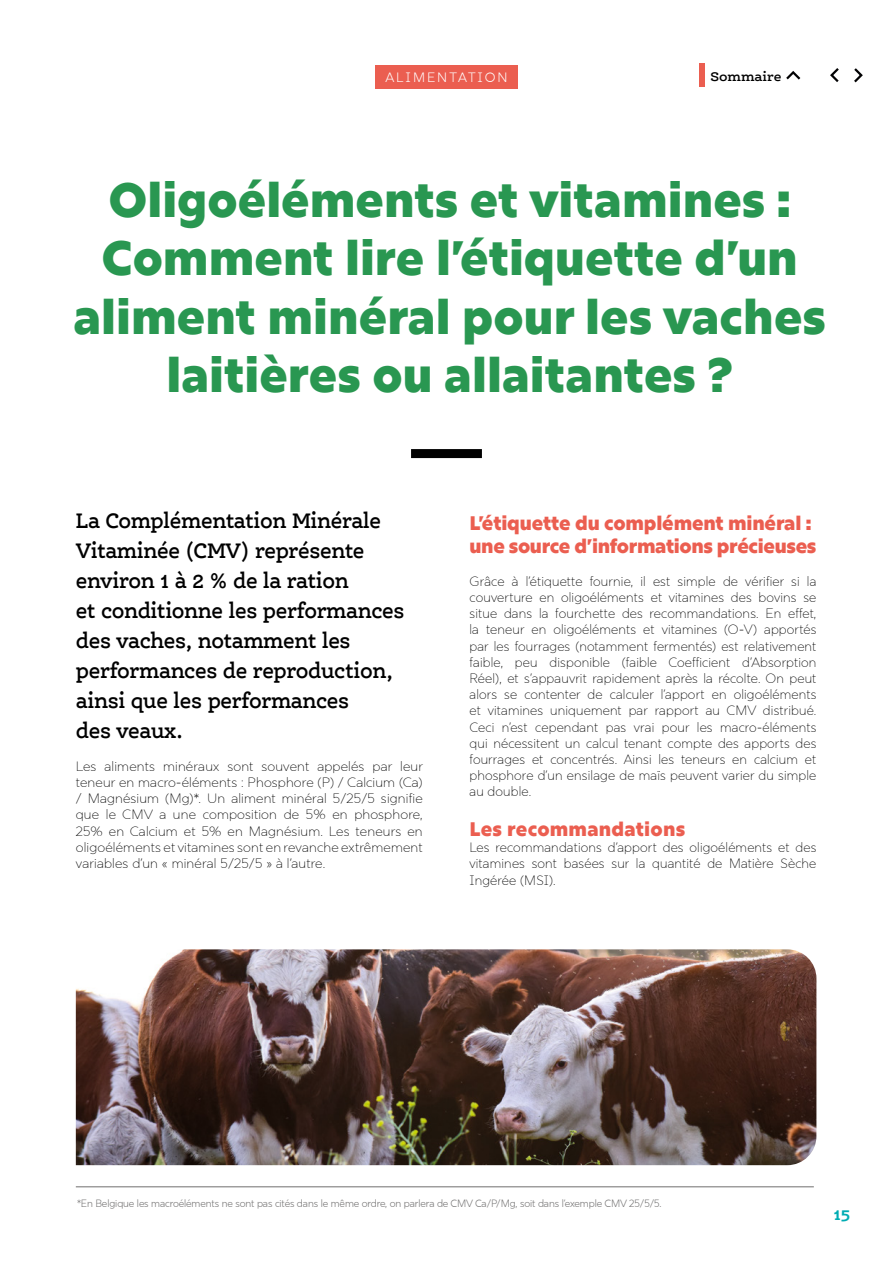
<style>
.page{position:relative;width:893px;height:1263px;background:#fff}
.page>*{position:absolute;margin:0;border:0;box-sizing:border-box;transform-origin:0 0}
.t1{font:900 48px/58.5px "Rig Sans";color:#299751;text-align:center}
.t2{font:600 22.5px/30px "Ernestine Pro";letter-spacing:-.02em;color:#000;scale:.9 1}
.t3{font:900 19.5px/23.4px "Rig Sans";letter-spacing:-.01em;color:#eb5e50}
.t4{font:900 19.5px "Rig Sans";letter-spacing:.01em;color:#eb5e50}
.t5{font:700 16.5px "Ernestine Pro";color:#00acb3}
.t6{font:100 13.5px/16.2px "Rig Sans";letter-spacing:.01em;color:#000;text-align:justify}
.t7{font:300 13.5px "Rig Sans";letter-spacing:.15em;color:#fff}
.t8{font:600 13.5px "Ernestine Pro";color:#000}
.t9{font:300 10.5px "Rig Sans";letter-spacing:-.01em;color:#706f6f}
</style>
<div class="page">
<div style="left:375px;top:65px;width:143px;height:23px;background:#eb5e50"></div>
<div style="left:411px;top:449px;width:71px;height:9px;background:#000"></div>
<img style="left:76px;top:949px;width:740px;height:216px">
<hr style="left:76px;top:1186px;width:738px;height:1px;background:#706f6f">
<svg style="left:786px;top:71px;width:15px;height:9px"></svg>
<div style="left:700px;top:64px;width:5px;height:23px;background:#eb5e50"></div>
<svg style="left:830px;top:68px;width:9px;height:14px"></svg>
<svg style="left:854px;top:68px;width:9px;height:15px"></svg>
<p class="t7" style="left:385px;top:69px;width:124px">ALIMENTATION</p>
<p class="t8" style="left:710px;top:68px;width:73px">Sommaire</p>
<h1 class="t1" style="left:73px;top:171px;width:754px">Oligoéléments et vitamines :<br>Comment lire l’étiquette d’un aliment minéral pour les vaches laitières ou allaitantes ?</h1>
<h2 class="t2" style="left:76px;top:505px;width:367px">La Complémentation Minérale<br>Vitaminée (CMV) représente environ 1 à 2 % de la ration<br>et conditionne les performances des vaches, notamment les performances de reproduction, ainsi que les performances<br>des veaux.</h2>
<p class="t6" style="left:76px;top:758px;width:349px">Les aliments minéraux sont souvent appelés par leur teneur en macro-éléments : Phosphore (P) / Calcium (Ca) / Magnésium (Mg)*. Un aliment minéral 5/25/5 signifie que le CMV a une composition de 5% en phosphore, 25% en Calcium et 5% en Magnésium. Les teneurs en oligoéléments et vitamines sont en revanche extrêmement variables d’un « minéral 5/25/5 » à l’autre.</p>
<h3 class="t3" style="left:469px;top:511px;width:348px">L’étiquette du complément minéral : une source d’informations précieuses</h3>
<p class="t6" style="left:469px;top:573px;width:348px">Grâce à l’étiquette fournie, il est simple de vérifier si la couverture en oligoéléments et vitamines des bovins se situe dans la fourchette des recommandations. En effet, la teneur en oligoéléments et vitamines (O-V) apportés par les fourrages (notamment fermentés) est relativement faible, peu disponible (faible Coefficient d’Absorption Réel), et s’appauvrit rapidement après la récolte. On peut alors se contenter de calculer l’apport en oligoéléments et vitamines uniquement par rapport au CMV distribué.<br>Ceci n’est cependant pas vrai pour les macro-éléments qui nécessitent un calcul tenant compte des apports des fourrages et concentrés. Ainsi les teneurs en calcium et phosphore d’un ensilage de maïs peuvent varier du simple au double.</p>
<h3 class="t4" style="left:469px;top:817px;width:217px">Les recommandations</h3>
<p class="t6" style="left:469px;top:840px;width:348px">Les recommandations d’apport des oligoéléments et des vitamines sont basées sur la quantité de Matière Sèche Ingérée (MSI).</p>
<p class="t9" style="left:77px;top:1197px;width:586px">*En Belgique les macroéléments ne sont pas cités dans le même ordre, on parlera de CMV Ca/P/Mg, soit dans l’exemple CMV 25/5/5.</p>
<p class="t5" style="left:833px;top:1204px;width:18px">15</p>
</div>
